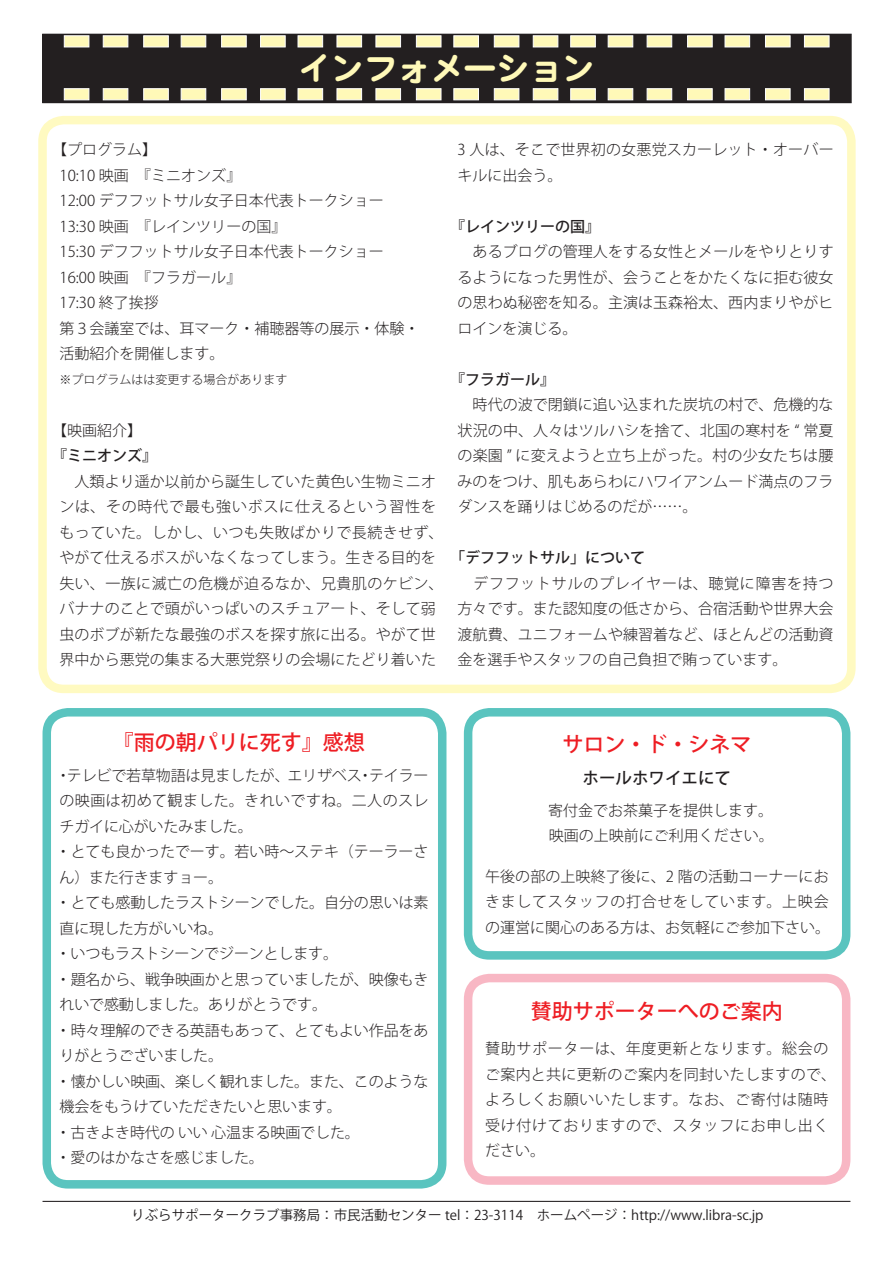
<style>
.page{position:relative;width:893px;height:1263px;background:#fff}
.page>*{position:absolute;margin:0;border:0;box-sizing:border-box;transform-origin:0 0}
.t1{font:33px "DF Maru Gothic Std W9";color:#fff9b8}
.t2{font:500 21px "Koz Go Pro";color:#ee1d23}
.t3{font:500 16.5px "Koz Go Pro";color:#231f20}
.t4{font:300 15px/25.5px "Koz Go Pro";color:#231f20}
.t5{font:300 15px/25.5px "Koz Go Pro";letter-spacing:.045em;color:#231f20}
.t6{font:300 15px/25.5px "Koz Go Pro";letter-spacing:.03em;color:#231f20}
.t7{font:500 15px "Koz Go Pro";color:#231f20}
.t8{font:13.5px "Koz Go Pro";color:#231f20}
.t9{font:300 12px "Koz Go Pro";color:#231f20}
</style>
<div class="page">
<div style="left:43px;top:34px;width:808px;height:69px;background:#231f20"></div>
<div style="left:43px;top:34px;width:808px;height:69px;border:1px solid #231f20"></div>
<div style="left:64px;top:36px;width:25px;height:11px;background:#fff9b8;border:1px solid #fff"></div>
<div style="left:103px;top:36px;width:25px;height:11px;background:#fff9b8;border:1px solid #fff"></div>
<div style="left:144px;top:36px;width:24px;height:11px;background:#fff9b8;border:1px solid #fff"></div>
<div style="left:181px;top:36px;width:25px;height:11px;background:#fff9b8;border:1px solid #fff"></div>
<div style="left:221px;top:36px;width:25px;height:11px;background:#fff9b8;border:1px solid #fff"></div>
<div style="left:260px;top:36px;width:25px;height:11px;background:#fff9b8;border:1px solid #fff"></div>
<div style="left:298px;top:36px;width:25px;height:11px;background:#fff9b8;border:1px solid #fff"></div>
<div style="left:337px;top:36px;width:25px;height:11px;background:#fff9b8;border:1px solid #fff"></div>
<div style="left:376px;top:36px;width:25px;height:11px;background:#fff9b8;border:1px solid #fff"></div>
<div style="left:416px;top:36px;width:25px;height:11px;background:#fff9b8;border:1px solid #fff"></div>
<div style="left:454px;top:36px;width:25px;height:11px;background:#fff9b8;border:1px solid #fff"></div>
<div style="left:494px;top:36px;width:25px;height:11px;background:#fff9b8;border:1px solid #fff"></div>
<div style="left:533px;top:36px;width:25px;height:11px;background:#fff9b8;border:1px solid #fff"></div>
<div style="left:570px;top:36px;width:25px;height:11px;background:#fff9b8;border:1px solid #fff"></div>
<div style="left:608px;top:36px;width:25px;height:11px;background:#fff9b8;border:1px solid #fff"></div>
<div style="left:647px;top:36px;width:25px;height:11px;background:#fff9b8;border:1px solid #fff"></div>
<div style="left:687px;top:36px;width:25px;height:11px;background:#fff9b8;border:1px solid #fff"></div>
<div style="left:725px;top:36px;width:25px;height:11px;background:#fff9b8;border:1px solid #fff"></div>
<div style="left:765px;top:36px;width:25px;height:11px;background:#fff9b8;border:1px solid #fff"></div>
<div style="left:804px;top:36px;width:25px;height:11px;background:#fff9b8;border:1px solid #fff"></div>
<div style="left:64px;top:88px;width:25px;height:12px;background:#fff9b8;border:1px solid #fff"></div>
<div style="left:103px;top:88px;width:25px;height:12px;background:#fff9b8;border:1px solid #fff"></div>
<div style="left:144px;top:88px;width:24px;height:12px;background:#fff9b8;border:1px solid #fff"></div>
<div style="left:181px;top:88px;width:25px;height:12px;background:#fff9b8;border:1px solid #fff"></div>
<div style="left:221px;top:88px;width:25px;height:12px;background:#fff9b8;border:1px solid #fff"></div>
<div style="left:260px;top:88px;width:25px;height:12px;background:#fff9b8;border:1px solid #fff"></div>
<div style="left:298px;top:88px;width:25px;height:12px;background:#fff9b8;border:1px solid #fff"></div>
<div style="left:337px;top:88px;width:25px;height:12px;background:#fff9b8;border:1px solid #fff"></div>
<div style="left:376px;top:88px;width:25px;height:12px;background:#fff9b8;border:1px solid #fff"></div>
<div style="left:416px;top:88px;width:25px;height:12px;background:#fff9b8;border:1px solid #fff"></div>
<div style="left:454px;top:88px;width:25px;height:12px;background:#fff9b8;border:1px solid #fff"></div>
<div style="left:494px;top:88px;width:25px;height:12px;background:#fff9b8;border:1px solid #fff"></div>
<div style="left:533px;top:88px;width:25px;height:12px;background:#fff9b8;border:1px solid #fff"></div>
<div style="left:570px;top:88px;width:25px;height:12px;background:#fff9b8;border:1px solid #fff"></div>
<div style="left:608px;top:88px;width:25px;height:12px;background:#fff9b8;border:1px solid #fff"></div>
<div style="left:647px;top:88px;width:25px;height:12px;background:#fff9b8;border:1px solid #fff"></div>
<div style="left:687px;top:88px;width:25px;height:12px;background:#fff9b8;border:1px solid #fff"></div>
<div style="left:725px;top:88px;width:25px;height:12px;background:#fff9b8;border:1px solid #fff"></div>
<div style="left:765px;top:88px;width:25px;height:12px;background:#fff9b8;border:1px solid #fff"></div>
<div style="left:804px;top:88px;width:25px;height:12px;background:#fff9b8;border:1px solid #fff"></div>
<hr style="left:43px;top:1201px;width:807px;height:1px;background:#231f20">
<div style="left:43px;top:708px;width:403px;height:480px;border:9px solid #5ac4bf;border-radius:21px"></div>
<div style="left:38px;top:116px;width:818px;height:577px;border:9px solid #fffac1;border-radius:21px"></div>
<div style="left:464px;top:708px;width:386px;height:252px;border:9px solid #5ac4bf;border-radius:21px"></div>
<div style="left:464px;top:974px;width:386px;height:211px;border:9px solid #f8b7c4;border-radius:21px"></div>
<p class="t1" style="left:298px;top:51px;width:299px">インフォメーション</p>
<p class="t4" style="left:52px;top:137px;width:106px">【プログラム【</p>
<p class="t4" style="left:60px;top:163px;width:183px">10:10 映画　『ミニオンズ『</p>
<p class="t4" style="left:60px;top:188px;width:326px">12:00 デフフットサル女子日本代表トークショー</p>
<p class="t4" style="left:60px;top:214px;width:228px">13:30 映画　『レインツリーの国『</p>
<p class="t4" style="left:60px;top:239px;width:326px">15:30 デフフットサル女子日本代表トークショー</p>
<p class="t4" style="left:60px;top:265px;width:183px">16:00 映画　『フラガール『</p>
<p class="t4" style="left:60px;top:290px;width:101px">17:30 終了挨拶</p>
<p class="t4" style="left:60px;top:316px;width:361px">第３会議室では、耳マーク・補聴器等の展示・体験・</p>
<p class="t4" style="left:60px;top:341px;width:166px">活動紹介を開催します。</p>
<p class="t9" style="left:60px;top:371px;width:229px">※プログラムはは変更する場合があります</p>
<p class="t4" style="left:52px;top:418px;width:91px">【映画紹介【</p>
<p class="t7" style="left:52px;top:446px;width:106px">『ミニオンズ『</p>
<p class="t4" style="left:60px;top:469px;width:386px">　人類より遥か以前から誕生していた黄色い生物ミニオンは、その時代で最も強いボスに仕えるという習性をもっていた。しかし、いつも失敗ばかりで長続きせず、やがて仕えるボスがいなくなってしまう。生きる目的を失い、一族に滅亡の危機が迫るなか、兄貴肌のケビン、バナナのことで頭がいっぱいのスチュアート、そして弱虫のボブが新たな最強のボスを探す旅に出る。やがて世界中から悪党の集まる大悪党祭りの会場にたどり着いた</p>
<p class="t4" style="left:458px;top:137px;width:378px">3 人は、そこで世界初の女悪党スカーレット・オーバーキルに出会う。</p>
<p class="t7" style="left:450px;top:217px;width:151px">『レインツリーの国『</p>
<p class="t4" style="left:458px;top:239px;width:378px;text-align:justify">　あるブログの管理人をする女性とメールをやりとりするようになった男性が、会うことをかたくなに拒む彼女の思わぬ秘密を知る。主演は玉森裕太、西内まりやがヒロインを演じる。</p>
<p class="t7" style="left:450px;top:370px;width:106px">『フラガール『</p>
<p class="t4" style="left:458px;top:392px;width:378px;text-align:justify">　時代の波で閉鎖に追い込まれた炭坑の村で、危機的な状況の中、人々はツルハシを捨て、北国の寒村を “ 常夏の楽園 ” に変えようと立ち上がった。村の少女たちは腰みのをつけ、肌もあらわにハワイアンムード満点のフラダンスを踊りはじめるのだが......。</p>
<p class="t7" style="left:450px;top:548px;width:196px">「デフフットサル」について</p>
<p class="t4" style="left:458px;top:571px;width:377px;text-align:justify">　デフフットサルのプレイヤーは、聴覚に障害を持つ方々です。また認知度の低さから、合宿活動や世界大会渡航費、ユニフォームや練習着など、ほとんどの活動資金を選手やスタッフの自己負担で賄っています。</p>
<p class="t2" style="left:113px;top:729px;width:253px">『雨の朝パリに死す』感想</p>
<p class="t4" style="left:67px;top:763px;width:224px">テレビで若草物語は見ましたが、</p>
<p class="t4" style="left:287px;top:763px;width:76px">エリザベス</p>
<p class="t4" style="left:369px;top:763px;width:61px">テイラー</p>
<p class="t6" style="left:56px;top:763px;width:374px">・<br>の映画は初めて観ました。きれいですね。二人のスレチガイに心がいたみました。</p>
<p class="t4" style="left:56px;top:839px;width:374px">・とても良かったでーす。若い時～ステキ（テーラーさん）また行きますョー。</p>
<p class="t4" style="left:56px;top:890px;width:374px">・とても感動したラストシーンでした。自分の思いは素直に現した方がいいね。</p>
<p class="t4" style="left:56px;top:941px;width:284px">・いつもラストシーンでジーンとします。</p>
<p class="t4" style="left:56px;top:967px;width:374px">・題名から、戦争映画かと思っていましたが、映像もきれいで感動しました。ありがとうです。</p>
<p class="t4" style="left:56px;top:1018px;width:374px">・時々理解のできる英語もあって、とてもよい作品をありがとうございました。</p>
<p class="t4" style="left:56px;top:1069px;width:374px">・懐かしい映画、楽しく観れました。また、このような機会をもうけていただきたいと思います。</p>
<p class="t4" style="left:56px;top:1120px;width:306px">・古きよき時代のいい心温まる映画でした。</p>
<p class="t4" style="left:56px;top:1145px;width:210px">・愛のはかなさを感じました。</p>
<p class="t4" style="left:358px;top:763px;width:16px">・</p>
<p class="t2" style="left:562px;top:731px;width:190px">サロン・ド・シネマ</p>
<p class="t3" style="left:583px;top:767px;width:150px">ホールホワイエにて</p>
<p class="t4" style="left:485px;top:797px;width:289px">　　 　寄付金でお茶菓子を提供します。</p>
<p class="t4" style="left:485px;top:823px;width:290px">　　　 　映画の上映前にご利用ください。</p>
<p class="t4" style="left:485px;top:863px;width:346px;text-align:justify">午後の部の上映終了後に、2 階の活動コーナーにおきましてスタッフの打合せをしています。上映会の運営に関心のある方は、お気軽にご参加下さい。</p>
<p class="t2" style="left:531px;top:998px;width:254px">賛助サポーターへのご案内</p>
<p class="t5" style="left:485px;top:1036px;width:352px">賛助サポーターは、年度更新となります。総会のご案内と共に更新のご案内を同封いたしますので、よろしくお願いいたします。なお、ご寄付は随時受け付けておりますので、スタッフにお申し出ください。</p>
<p class="t8" style="left:131px;top:1206px;width:634px">りぶらサポータークラブ事務局：市民活動センター tel：23-3114　ホームページ：http://www.libra-sc j p.</p>
</div>
